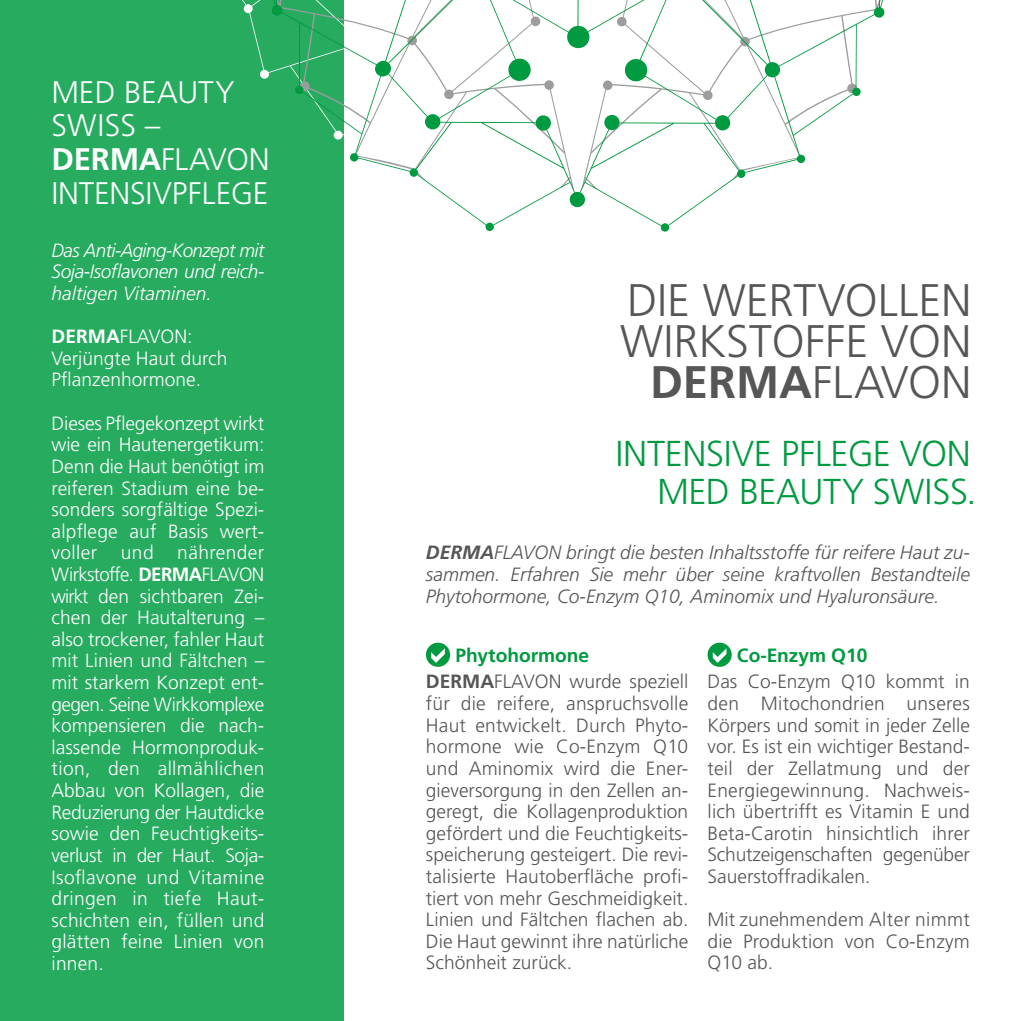
<style>
.page{position:relative;width:1021px;height:1021px;background:#fff}
.page>*{position:absolute;margin:0;border:0;box-sizing:border-box;transform-origin:0 0}
.t1{font:300 45.6px/40.8px "Frutiger LT Std";color:#565656;text-align:right}
.t2{font:300 36px/38.4px "Frutiger LT Std";letter-spacing:-.01em;color:#009a41;text-align:right}
.t3{font:300 31.2px/33.6px "Frutiger LT Std";letter-spacing:-.005em;color:#fff}
.t4{font:300 19.2px/21.6px "Frutiger LT Std";color:#565656;text-align:justify}
.t5{font:300 19.2px/21.6px "Frutiger LT Std";letter-spacing:.01em;color:#fff}
.t6{font:italic 300 19.2px/21.6px "Frutiger LT Std";color:#565656;text-align:justify}
.t7{font:italic 300 19.2px/21.6px "Frutiger LT Std";letter-spacing:-.02em;color:#fff;text-align:justify}
.t8{font:700 19.2px "Frutiger LT Std";letter-spacing:-.005em;color:#009a41}
.s1{font-weight:700}
.s2{font-weight:700;color:#009a41}
</style>
<div class="page">
<div style="left:0;top:0;width:343px;height:1020px;background:#26ab5f"></div>
<svg style="left:242px;top:0;width:643px;height:232px"></svg>
<div style="left:426px;top:642px;width:24px;height:24px;background:#009a41;border-radius:50%"></div>
<svg style="left:431px;top:648px;width:14px;height:15px"></svg>
<div style="left:707px;top:642px;width:24px;height:24px;background:#009a41;border-radius:50%"></div>
<svg style="left:712px;top:648px;width:14px;height:15px"></svg>
<h3 class="t3" style="left:52px;top:76px;width:219px">MED BEAUTY<br>SWISS –<br><span class="s1">DERMA</span>FLAVON<br>INTENSIVPFLEGE</h3>
<p class="t7" style="left:52px;top:239px;width:214px">Das Anti-Aging-Konzept mit Soja-Isoflavonen und reich&shy;haltigen Vitaminen.</p>
<p class="t5" style="left:52px;top:326px;width:177px"><span class="s1">DERMA</span>FLAVON:<br>Verjüngte Haut durch<br>Pflanzenhormone.</p>
<p class="t5" style="left:52px;top:412px;width:214px;text-align:justify">Dieses Pflegekonzept wirkt wie ein Hautenergetikum:<br>Denn die Haut benötigt im reiferen Stadium eine be&shy;sonders sorgfältige Spezi&shy;alpflege auf Basis wert&shy;voller und nährender Wirkstoffe. <span class="s1">DERMA</span>FLAVON wirkt den sichtbaren Zei&shy;chen der Hautalterung – also trockener, fahler Haut mit Linien und Fältchen – mit starkem Konzept ent&shy;gegen. Seine Wirkkomplexe kompensieren die nach&shy;lassende Hormonproduk&shy;tion, den allmählichen Abbau von Kollagen, die Reduzierung der Hautdicke sowie den Feuchtigkeits&shy;verlust in der Haut. Soja-Isoflavone und Vitamine dringen in tiefe Haut&shy;schichten ein, füllen und glätten feine Linien von innen.</p>
<h1 class="t1" style="left:620px;top:281px;width:353px">DIE WERTVOLLEN<br>WIRKSTOFFE VON<br><span class="s1">DERMA</span>FLAVON</h1>
<h2 class="t2" style="left:615px;top:434px;width:362px">INTENSIVE PFLEGE VON<br>MED BEAUTY SWISS.</h2>
<p class="t6" style="left:426px;top:542px;width:545px"><span class="s1">DERMA</span>FLAVON bringt die besten Inhaltsstoffe für reifere Haut zu&shy;sammen. Erfahren Sie mehr über seine kraftvollen Bestandteile Phytohormone, Co-Enzym Q10, Aminomix und Hyaluronsäure.</p>
<p class="t4" style="left:426px;top:642px;width:264px;line-height:26.4px;text-indent:29px"><span class="s2">Phytohormone<br></span><span class="s1">DERMA</span>FLAVON wurde speziell</p>
<p class="t4" style="left:426px;top:693px;width:264px">für die reifere, anspruchsvolle Haut entwickelt. Durch Phyto&shy;hormone wie Co-Enzym Q10 und Aminomix wird die Ener&shy;gieversorgung in den Zellen an&shy;geregt, die Kollagenproduktion gefördert und die Feuchtigkeits&shy;speicherung gesteigert. Die revi&shy;talisierte Hautoberfläche profi&shy;tiert von mehr Geschmeidigkeit.<br>Linien und Fältchen flachen ab.<br>Die Haut gewinnt ihre natürliche Schönheit zurück.</p>
<p class="t8" style="left:737px;top:644px;width:132px">Co-Enzym Q10</p>
<p class="t4" style="left:707px;top:671px;width:264px">Das Co-Enzym Q10 kommt in den Mitochondrien unseres Körpers und somit in jeder Zelle vor. Es ist ein wichtiger Bestand&shy;teil der Zellatmung und der Energiegewinnung. Nachweis&shy;lich übertrifft es Vitamin E und Beta-Carotin hinsichtlich ihrer Schutzeigenschaften gegenüber Sauerstoffradikalen.</p>
<p class="t4" style="left:707px;top:909px;width:264px">Mit zunehmendem Alter nimmt die Produktion von Co-Enzym Q10 ab.</p>
</div>
